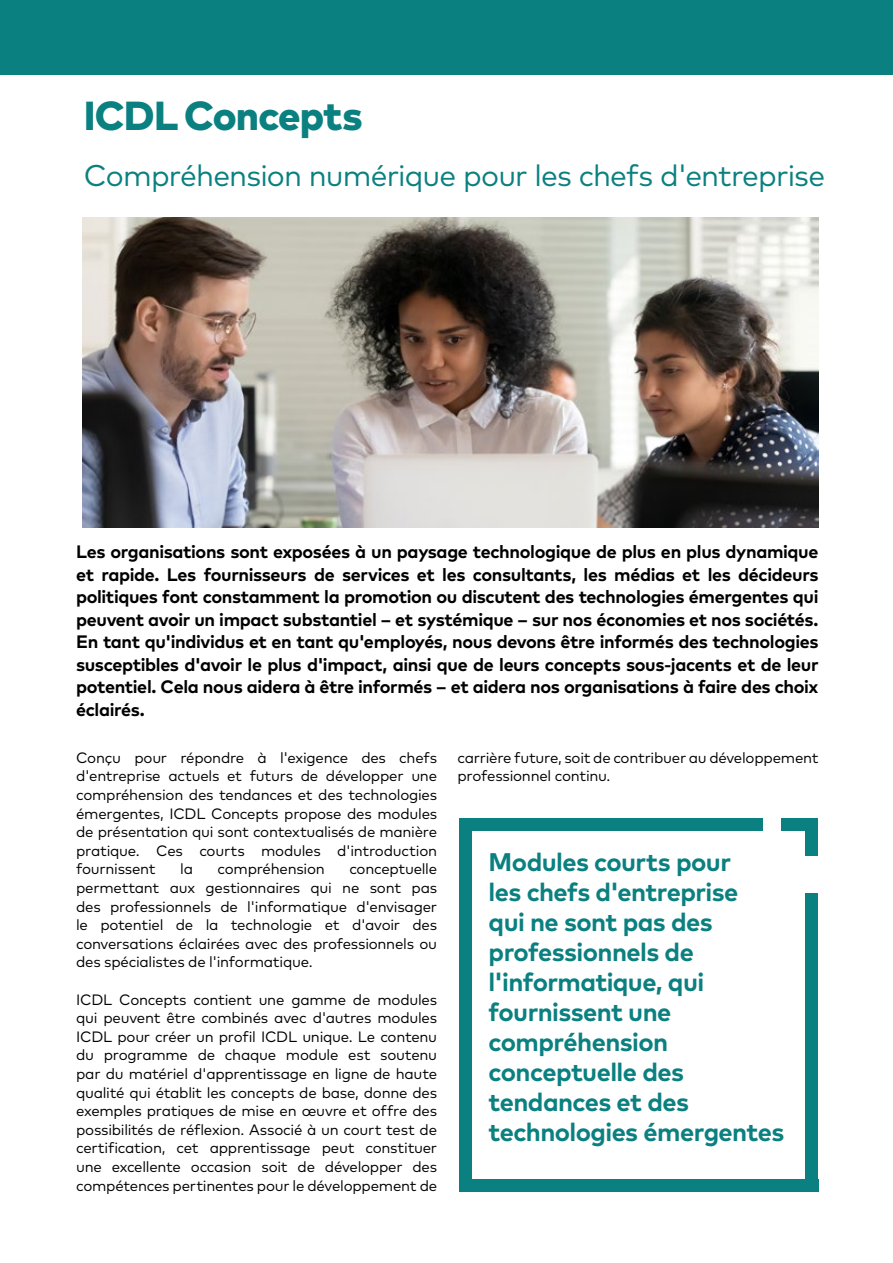
<style>
.page{position:relative;width:893px;height:1263px;background:#fff}
.page>*{position:absolute;margin:0;border:0;box-sizing:border-box;transform-origin:0 0}
.t1{font:800 40.5px "Mark Pro";letter-spacing:-.02em;color:#0b8080}
.t2{font:30px "Mark Pro";letter-spacing:-.03em;color:#0b8080}
.t3{font:700 25.5px/30px "Mark Pro";letter-spacing:-.025em;color:#0b8080}
.t4{font:700 18px/22.5px "Mark Pro";letter-spacing:-.02em;color:#000;text-align:justify}
.t5{font:15px/18.6px "Mark Pro";letter-spacing:-.015em;color:#000;text-align:justify}
</style>
<div class="page">
<img style="left:82px;top:217px;width:737px;height:310px">
<div style="left:459px;top:819px;width:304px;height:12px;background:#0b8080"></div>
<div style="left:805px;top:893px;width:13px;height:298px;background:#0b8080"></div>
<div style="left:459px;top:819px;width:12px;height:372px;background:#0b8080"></div>
<div style="left:459px;top:1179px;width:360px;height:13px;background:#0b8080"></div>
<div style="left:781px;top:819px;width:37px;height:12px;background:#0b8080"></div>
<div style="left:805px;top:819px;width:13px;height:37px;background:#0b8080"></div>
<div style="left:0;top:0;width:893px;height:74px;background:#0b8080"></div>
<h1 class="t1" style="left:84px;top:85px;width:281px">ICDL Concepts</h1>
<h2 class="t2" style="left:84px;top:153px;width:743px">Compréhension numérique pour les chefs d'entreprise</h2>
<p class="t4" style="left:76px;top:539px;width:744px">Les organisations sont exposées à un paysage technologique de plus en plus dynamique et rapide. Les fournisseurs de services et les consultants, les médias et les décideurs politiques font constamment la promotion ou discutent des technologies émergentes qui peuvent avoir un impact substantiel – et systémique – sur nos économies et nos sociétés.<br>En tant qu'individus et en tant qu'employés, nous devons être informés des technologies susceptibles d'avoir le plus d'impact, ainsi que de leurs concepts sous-jacents et de leur potentiel. Cela nous aidera à être informés – et aidera nos organisations à faire des choix éclairés.</p>
<p class="t5" style="left:76px;top:747px;width:363px">Conçu pour répondre à l'exigence des chefs d'entreprise actuels et futurs de développer une compréhension des tendances et des technologies émergentes, ICDL Concepts propose des modules de présentation qui sont contextualisés de manière pratique. Ces courts modules d'introduction fournissent</p>
<p class="t5" style="left:457px;top:747px;width:363px">carrière future, soit de contribuer au développement professionnel continu.</p>
<h3 class="t3" style="left:489px;top:844px;width:297px">Modules courts pour<br>les chefs d'entreprise<br>qui ne sont pas des professionnels de l'informatique, qui fournissent une compréhension conceptuelle des tendances et des technologies émergentes</h3>
<p class="t5" style="left:76px;top:858px;width:363px;text-indent:273px">conceptuelle permettant aux gestionnaires qui ne sont pas des professionnels de l'informatique d'envisager le potentiel de la technologie et d'avoir des conversations éclairées avec des professionnels ou des spécialistes de l'informatique.</p>
<p class="t5" style="left:76px;top:989px;width:363px">ICDL Concepts contient une gamme de modules qui peuvent être combinés avec d'autres modules ICDL pour créer un profil ICDL unique. Le contenu du programme de chaque module est soutenu par du matériel d'apprentissage en ligne de haute qualité qui établit les concepts de base, donne des exemples pratiques de mise en œuvre et offre des possibilités de réflexion. Associé à un court test de certification, cet apprentissage peut constituer une excellente occasion soit de développer des compétences pertinentes pour le développement de</p>
<p class="t5" style="left:180px;top:858px;width:14px">la</p>
<p class="t5" style="left:218px;top:858px;width:109px">compréhension</p>
</div>
